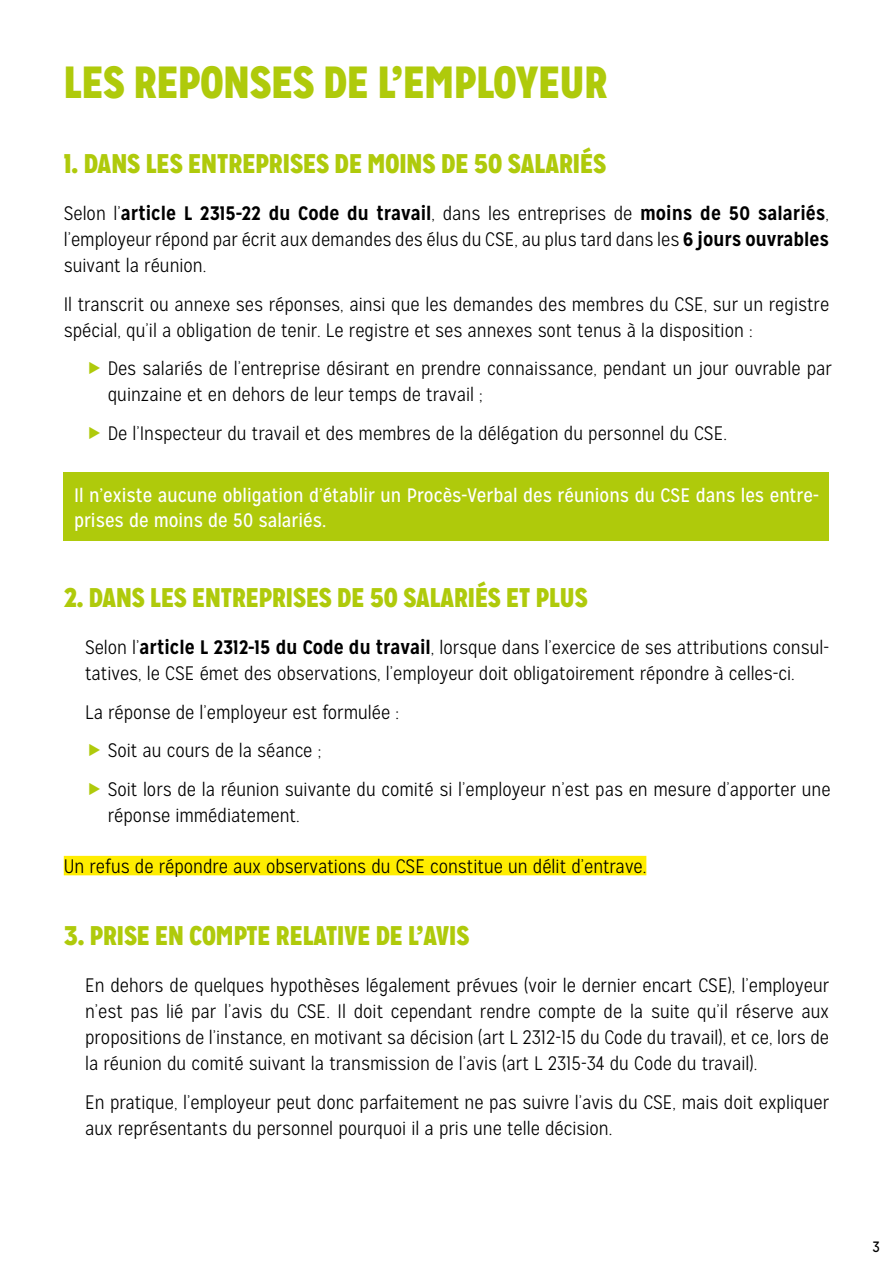
<style>
.page{position:relative;width:893px;height:1263px;background:#fff}
.page>*{position:absolute;margin:0;border:0;box-sizing:border-box;transform-origin:0 0}
.t1{font:900 45px "Mission Gothic";color:#afca0b}
.t2{font:900 27px "Mission Gothic";color:#afca0b}
.t3{font:300 19.5px/26px "Mission Gothic";color:#000}
.t4{font:19.5px/24.8px "Mission Gothic";color:#fff}
.t5{font:15px "Mission Gothic";color:#000}
.s1{font-weight:700}
</style>
<div class="page">
<div style="left:64px;top:856px;width:582px;height:19px;background:#ffed00"></div>
<div style="left:64px;top:473px;width:765px;height:68px;background:#afca0b"></div>
<h1 class="t1" style="left:64px;top:52px;width:545px">LES REPONSES DE L’EMPLOYEUR</h1>
<h2 class="t2" style="left:64px;top:146px;width:544px">1. DANS LES ENTREPRISES DE MOINS DE 50 SALARIÉS</h2>
<p class="t3" style="left:64px;top:201px;width:767px;text-align:justify">Selon l’<span class="s1">article L 2315-22 du Code du travail</span>, dans les entreprises de <span class="s1">moins de 50 salariés</span>, l’employeur répond par écrit aux demandes des élus du CSE, au plus tard dans les <span class="s1">6 jours ouvrables </span>suivant la réunion.</p>
<p class="t3" style="left:64px;top:291px;width:767px">Il transcrit ou annexe ses réponses, ainsi que les demandes des membres du CSE, sur un registre spécial, qu’il a obligation de tenir. Le registre et ses annexes sont tenus à la disposition :</p>
<p class="t3" style="left:108px;top:356px;width:726px">Des salariés de l’entreprise désirant en prendre connaissance, pendant un jour ouvrable par quinzaine et en dehors de leur temps de travail ;</p>
<p class="t3" style="left:108px;top:420px;width:621px">De l’Inspecteur du travail et des membres de la délégation du personnel du CSE.</p>
<p class="t4" style="left:74px;top:483px;width:746px">Il n’existe aucune obligation d’établir un Procès-Verbal des réunions du CSE dans les entre&shy;prises de moins de 50 salariés.</p>
<h2 class="t2" style="left:64px;top:580px;width:525px">2. DANS LES ENTREPRISES DE 50 SALARIÉS ET PLUS</h2>
<p class="t3" style="left:85px;top:634px;width:746px">Selon l’<span class="s1">article L 2312-15 du Code du travail</span>, lorsque dans l’exercice de ses attributions consul&shy;tatives, le CSE émet des observations, l’employeur doit obligatoirement répondre à celles-ci.</p>
<p class="t3" style="left:108px;top:693px;width:724px;line-height:38.7px;text-indent:-23px">La réponse de l’employeur est formulée :<br>Soit au cours de la séance ;<br>Soit lors de la réunion suivante du comité si l’employeur n’est pas en mesure d’apporter une</p>
<p class="t3" style="left:108px;top:802px;width:193px">réponse immédiatement.</p>
<p class="t3" style="left:64px;top:854px;width:584px">Un refus de répondre aux observations du CSE constitue un délit d’entrave.</p>
<h2 class="t2" style="left:64px;top:918px;width:407px">3. PRISE EN COMPTE RELATIVE DE L’AVIS</h2>
<p class="t3" style="left:85px;top:973px;width:746px;text-align:justify">En dehors de quelques hypothèses légalement prévues (voir le dernier encart CSE), l’employeur n’est pas lié par l’avis du CSE. Il doit cependant rendre compte de la suite qu’il réserve aux propositions de l’instance, en motivant sa décision (art L 2312-15 du Code du travail), et ce, lors de la réunion du comité suivant la transmission de l’avis (art L 2315-34 du Code du travail).</p>
<p class="t3" style="left:85px;top:1089px;width:745px">En pratique, l’employeur peut donc parfaitement ne pas suivre l’avis du CSE, mais doit expliquer aux représentants du personnel pourquoi il a pris une telle décision.</p>
<p class="t5" style="left:872px;top:1237px;width:9px">3</p>
</div>
